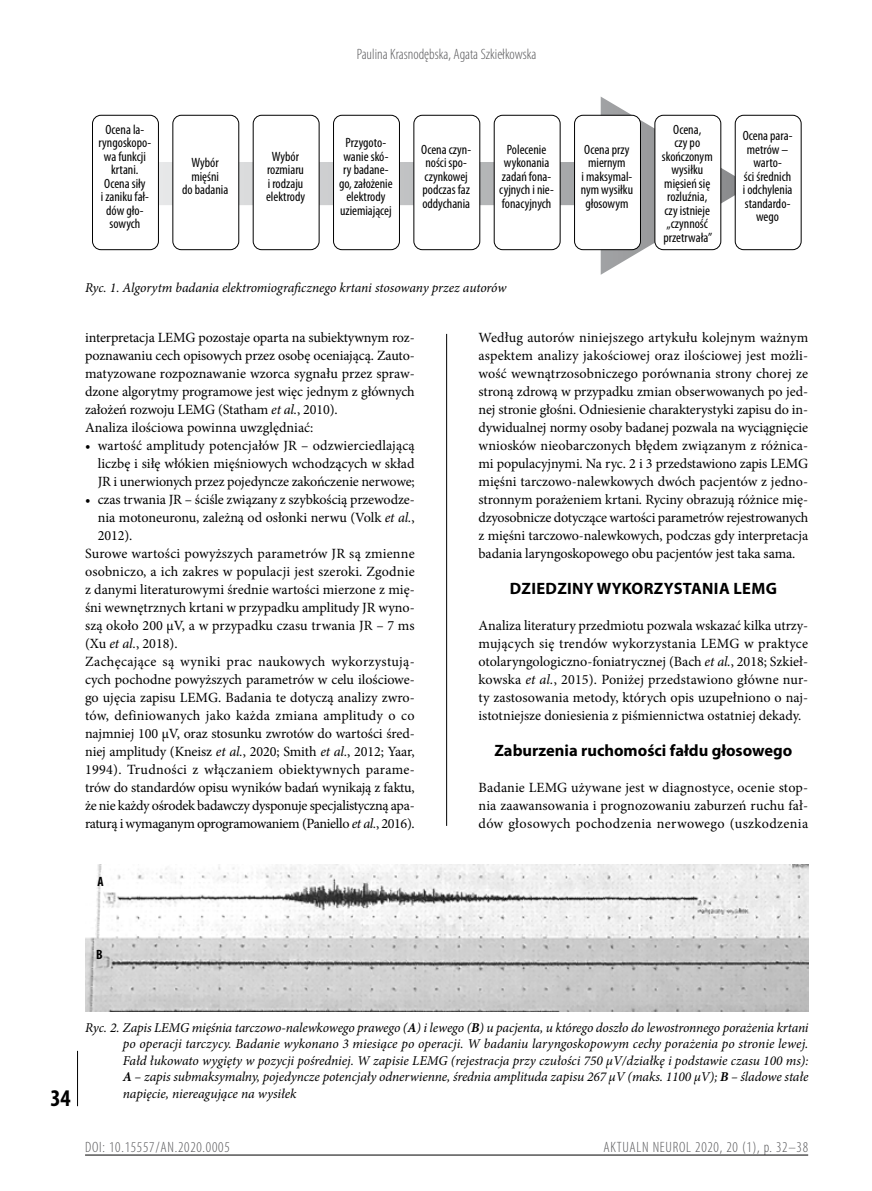
<style>
.page{position:relative;width:872px;height:1191px;background:#fff}
.page>*{position:absolute;margin:0;border:0;box-sizing:border-box;transform-origin:0 0}
.t1{font:700 condensed 24px "Myriad Pro";color:#000}
.t2{font:700 16.5px "Myriad Pro";color:#000}
.t3{font:700 16.5px "Myriad Pro";letter-spacing:.02em;color:#000}
.t4{font:300 condensed 15px "Myriad Pro";letter-spacing:.05em;color:#58585a}
.t5{font:300 condensed 15px "Myriad Pro";color:#58585a}
.t6{font:14.1px/18px "Minion Pro";letter-spacing:-.005em;color:#000;text-align:justify}
.t7{font:14.1px "Minion Pro";letter-spacing:-.025em;color:#000}
.t8{font:14.1px "Minion Pro";letter-spacing:.02em;color:#000}
.t9{font:14.1px "Minion Pro";letter-spacing:.025em;color:#000}
.t10{font:italic 13.5px/16.5px "Minion Pro";letter-spacing:-.005em;color:#000;text-align:justify}
.t11{font:condensed 13.5px/13.5px "Myriad Pro";color:#000;text-align:center}
.t12{font:700 condensed 13.5px "Myriad Pro";color:#000}
.s1{font-style:italic}
.s2{font-weight:700}
</style>
<div class="page">
<hr style="left:77px;top:1050px;width:1px;height:56px;background:#000">
<hr style="left:85px;top:1154px;width:723px;height:1px;background:#000">
<hr style="left:446px;top:334px;width:1px;height:492px;background:#000">
<svg style="left:126px;top:97px;width:625px;height:178px"></svg>
<div style="left:92px;top:115px;width:66px;height:135px;background:#fff;border-radius:9px"></div>
<div style="left:92px;top:115px;width:67px;height:135px;border:1px solid #000;border-radius:9px"></div>
<div style="left:173px;top:115px;width:66px;height:135px;background:#fff;border-radius:9px"></div>
<div style="left:172px;top:115px;width:67px;height:135px;border:1px solid #000;border-radius:9px"></div>
<div style="left:253px;top:115px;width:66px;height:135px;background:#fff;border-radius:9px"></div>
<div style="left:253px;top:115px;width:66px;height:135px;border:1px solid #000;border-radius:9px"></div>
<div style="left:333px;top:115px;width:66px;height:135px;background:#fff;border-radius:9px"></div>
<div style="left:333px;top:115px;width:67px;height:135px;border:1px solid #000;border-radius:9px"></div>
<div style="left:414px;top:115px;width:66px;height:135px;background:#fff;border-radius:9px"></div>
<div style="left:413px;top:115px;width:67px;height:135px;border:1px solid #000;border-radius:9px"></div>
<div style="left:494px;top:115px;width:66px;height:135px;background:#fff;border-radius:9px"></div>
<div style="left:494px;top:115px;width:66px;height:135px;border:1px solid #000;border-radius:9px"></div>
<div style="left:574px;top:115px;width:66px;height:135px;background:#fff;border-radius:9px"></div>
<div style="left:574px;top:115px;width:67px;height:135px;border:1px solid #000;border-radius:9px"></div>
<div style="left:655px;top:115px;width:66px;height:135px;background:#fff;border-radius:9px"></div>
<div style="left:654px;top:115px;width:67px;height:135px;border:1px solid #000;border-radius:9px"></div>
<div style="left:735px;top:115px;width:66px;height:135px;background:#fff;border-radius:9px"></div>
<div style="left:735px;top:115px;width:66px;height:135px;border:1px solid #000;border-radius:9px"></div>
<img style="left:86px;top:864px;width:722px;height:147px">
<p class="t11" style="left:99px;top:122px;width:54px">Ocena la&shy;ryngoskopo&shy;wa funkcji krtani.<br>Ocena siły<br>i zaniku fał&shy;dów gło&shy;sowych</p>
<p class="t11" style="left:182px;top:156px;width:48px">Wybór mięśni<br>do badania</p>
<p class="t11" style="left:266px;top:149px;width:40px">Wybór rozmiaru i rodzaju elektrody</p>
<p class="t5" style="left:357px;top:45px;width:181px">Paulina Krasnodębska, Agata Szkiełkowska</p>
<p class="t11" style="left:339px;top:136px;width:55px">Przygoto&shy;wanie skó&shy;ry badane&shy;go, założenie elektrody uziemiającej</p>
<p class="t11" style="left:421px;top:142px;width:51px;text-align:left">Ocena czyn&shy;ności spo&shy;czynkowej podczas faz oddychania</p>
<p class="t11" style="left:499px;top:142px;width:56px">Polecenie wykonania zadań fona&shy;cyjnych i nie&shy;fonacyjnych</p>
<p class="t11" style="left:581px;top:142px;width:54px">Ocena przy miernym<br>i maksymal&shy;nym wysiłku głosowym</p>
<p class="t10" style="left:85px;top:279px;width:423px">Ryc. 1. Algorytm badania elektromiograficznego krtani stosowany przez autorów</p>
<p class="t11" style="left:662px;top:122px;width:52px">Ocena,<br>czy po skończonym wysiłku mięsień się rozluźnia, czy istnieje „czynność przetrwała”</p>
<p class="t11" style="left:742px;top:129px;width:51px">Ocena para&shy;metrów – warto-<br>ści średnich i odchylenia standardo&shy;wego</p>
<p class="t6" style="left:85px;top:329px;width:331px;text-align:left">interpretacja LEMG pozostaje oparta na subiektywnym roz&shy;poznawaniu cech opisowych przez osobę oceniającą. Zauto&shy;matyzowane rozpoznawanie wzorca sygnału przez spraw&shy;dzone algorytmy programowe jest więc jednym z głównych założeń rozwoju LEMG (Statham <span class="s1">et al.</span>, 2010).<br>Analiza ilościowa powinna uwzględniać:</p>
<p class="t6" style="left:98px;top:437px;width:318px;text-indent:-13px">• wartość amplitudy potencjałów JR – odzwierciedlającą liczbę i siłę włókien mięśniowych wchodzących w skład JR i unerwionych przez pojedyncze zakończenie nerwowe;</p>
<p class="t6" style="left:85px;top:491px;width:331px">• czas trwania JR – ściśle związany z szybkością przewodze-</p>
<p class="t6" style="left:98px;top:509px;width:318px">nia motoneuronu, zależną od osłonki nerwu (Volk <span class="s1">et al.</span>,</p>
<p class="t6" style="left:98px;top:527px;width:36px">2012).</p>
<p class="t6" style="left:85px;top:545px;width:331px">Surowe wartości powyższych parametrów JR są zmienne</p>
<p class="t6" style="left:85px;top:563px;width:331px">osobniczo, a ich zakres w populacji jest szeroki. Zgodnie</p>
<p class="t6" style="left:85px;top:581px;width:331px">z danymi literaturowymi średnie wartości mierzone z mię-</p>
<p class="t6" style="left:85px;top:599px;width:331px">śni wewnętrznych krtani w przypadku amplitudy JR wyno-</p>
<p class="t6" style="left:85px;top:617px;width:331px">szą około 200 μV, a w przypadku czasu trwania JR – 7 ms</p>
<p class="t6" style="left:85px;top:635px;width:94px">(Xu <span class="s1">et al.</span>, 2018).</p>
<p class="t9" style="left:85px;top:652px;width:331px">Zachęcające są wyniki prac naukowych wykorzystują-</p>
<p class="t6" style="left:85px;top:671px;width:331px">cych pochodne powyższych parametrów w celu ilościowe-</p>
<p class="t6" style="left:85px;top:689px;width:331px">go ujęcia zapisu LEMG. Badania te dotyczą analizy zwro-</p>
<p class="t8" style="left:85px;top:706px;width:331px">tów, definiowanych jako każda zmiana amplitudy o co</p>
<p class="t6" style="left:85px;top:725px;width:331px">najmniej 100 μV, oraz stosunku zwrotów do wartości śred-</p>
<p class="t6" style="left:85px;top:743px;width:331px">niej amplitudy (Kneisz <span class="s1">et al.</span>, 2020; Smith <span class="s1">et al.</span>, 2012; Yaar,</p>
<p class="t8" style="left:85px;top:760px;width:331px">1994). Trudności z włączaniem obiektywnych parame-</p>
<p class="t6" style="left:85px;top:779px;width:331px">trów do standardów opisu wyników badań wynikają z faktu,</p>
<p class="t7" style="left:85px;top:796px;width:331px">że nie każdy ośrodek badawczy dysponuje specjalistyczną apa-</p>
<p class="t7" style="left:85px;top:814px;width:331px">raturą i wymaganym oprogramowaniem (Paniello <span class="s1">et al.</span>, 2016).</p>
<p class="t12" style="left:98px;top:873px;width:8px">A</p>
<p class="t6" style="left:478px;top:329px;width:331px">Według autorów niniejszego artykułu kolejnym ważnym aspektem analizy jakościowej oraz ilościowej jest możli&shy;wość wewnątrzosobniczego porównania strony chorej ze stroną zdrową w przypadku zmian obserwowanych po jed&shy;nej stronie głośni. Odniesienie charakterystyki zapisu do in&shy;dywidualnej normy osoby badanej pozwala na wyciągnięcie wniosków nieobarczonych błędem związanym z różnica&shy;mi populacyjnymi. Na ryc. 2 i 3 przedstawiono zapis LEMG mięśni tarczowo-nalewkowych dwóch pacjentów z jedno&shy;stronnym porażeniem krtani. Ryciny obrazują różnice mię&shy;dzyosobnicze dotyczące wartości parametrów rejestrowanych z mięśni tarczowo-nalewkowych, podczas gdy interpretacja badania laryngoskopowego obu pacjentów jest taka sama.</p>
<p class="t3" style="left:510px;top:578px;width:269px">DZIEDZINY WYKORZYSTANIA LEMG</p>
<p class="t6" style="left:478px;top:617px;width:331px">Analiza literatury przedmiotu pozwala wskazać kilka utrzy&shy;mujących się trendów wykorzystania LEMG w praktyce otolaryngologiczno-foniatrycznej (Bach <span class="s1">et al.</span>, 2018; Szkieł&shy;kowska <span class="s1">et al.</span>, 2015). Poniżej przedstawiono główne nur&shy;ty zastosowania metody, których opis uzupełniono o naj&shy;istotniejsze doniesienia z piśmiennictwa ostatniej dekady.</p>
<p class="t2" style="left:494px;top:740px;width:299px">Zaburzenia ruchomości fałdu głosowego</p>
<p class="t6" style="left:478px;top:779px;width:331px">Badanie LEMG używane jest w diagnostyce, ocenie stop&shy;nia zaawansowania i prognozowaniu zaburzeń ruchu fał&shy;dów głosowych pochodzenia nerwowego (uszkodzenia</p>
<p class="t12" style="left:96px;top:945px;width:8px">B</p>
<h1 class="t1" style="left:50px;top:1083px;width:22px">34</h1>
<p class="t10" style="left:123px;top:1019px;width:687px;text-indent:-38px">Ryc. 2. Zapis LEMG mięśnia tarczowo-nalewkowego prawego (<span class="s2">A</span>) i lewego (<span class="s2">B</span>) u pacjenta, u którego doszło do lewostronnego porażenia krtani po operacji tarczycy. Badanie wykonano 3 miesiące po operacji. W badaniu laryngoskopowym cechy porażenia po stronie lewej.<br>Fałd łukowato wygięty w pozycji pośredniej. W zapisie LEMG (rejestracja przy czułości 750 µV/działkę i podstawie czasu 100 ms):<br><span class="s2">A</span> – zapis submaksymalny, pojedyncze potencjały odnerwienne, średnia amplituda zapisu 267 µV (maks. 1100 µV); <span class="s2">B</span> – śladowe stałe napięcie, niereagujące na wysiłek</p>
<p class="t4" style="left:85px;top:1138px;width:146px">DOI: 10.15557/AN.2020.0005</p>
<p class="t4" style="left:603px;top:1138px;width:206px">AKTUALN NEUROL 2020, 20 (1), p. 32–38</p>
</div>
